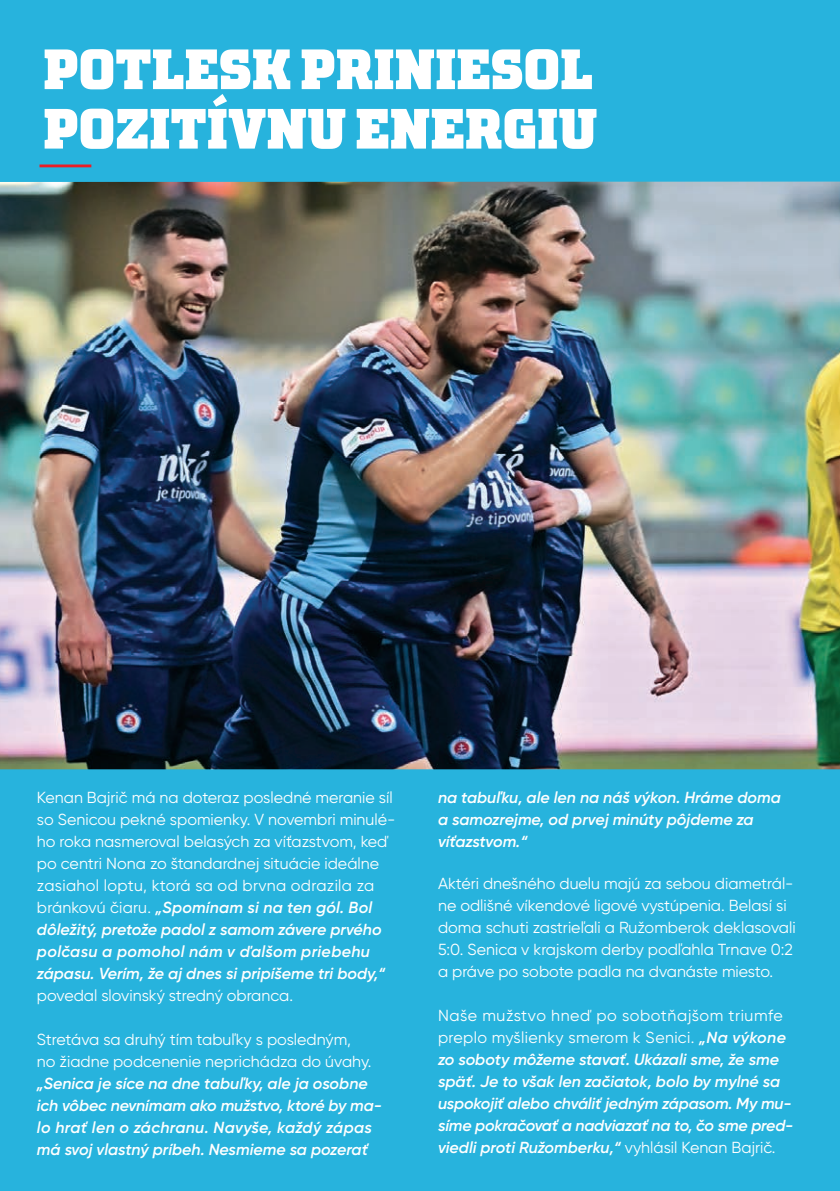
<style>
.page{position:relative;width:840px;height:1191px;background:#fff}
.page>*{position:absolute;margin:0;border:0;box-sizing:border-box;transform-origin:0 0}
.t1{font:900 56.6px/59.4px "TT Polls";letter-spacing:-.03em;color:#fff}
.t2{font:16px/22px "Gilroy";color:#fff}
.t3{font:italic 600 16px/22px "Gilroy";letter-spacing:-.005em;color:#fff}
.s1{font-weight:600;font-style:italic}
.s2{font-weight:400;font-style:normal}
</style>
<div class="page">
<div style="left:0;top:0;width:839px;height:1191px;background:#27b3dd"></div>
<hr style="left:39px;top:164px;width:52px;height:3px;background:#ec1d25">
<img style="left:0;top:182px;width:839px;height:587px">
<h1 class="t1" style="left:42px;top:40px;width:557px">POTLESK PRINIESOL<br>POZITÍVNU ENERGIU</h1>
<p class="t2" style="left:37px;top:786px;width:360px">Kenan Bajrič má na doteraz posledné meranie síl so Senicou pekné spomienky. V novembri minulé&shy;ho roka nasmeroval belasých za víťazstvom, keď po centri Nona zo štandardnej situácie ideálne zasiahol loptu, ktorá sa od brvna odrazila za bránkovú čiaru. <span class="s1">„Spomínam si na ten gól. Bol dôležitý, pretože padol z samom závere prvého polčasu a pomohol nám v ďalšom priebehu zápasu. Verím, že aj dnes si pripíšeme tri body,“</span></p>
<p class="t2" style="left:37px;top:984px;width:257px">povedal slovinský stredný obranca.</p>
<p class="t2" style="left:37px;top:1028px;width:336px">Stretáva sa druhý tím tabuľky s posledným, no žiadne podcenenie neprichádza do úvahy.</p>
<p class="t3" style="left:37px;top:1072px;width:346px">„Senica je síce na dne tabuľky, ale ja osobne ich vôbec nevnímam ako mužstvo, ktoré by ma&shy;lo hrať len o záchranu. Navyše, každý zápas má svoj vlastný príbeh. Nesmieme sa pozerať</p>
<p class="t3" style="left:438px;top:786px;width:344px">na tabuľku, ale len na náš výkon. Hráme doma a samozrejme, od prvej minúty pôjdeme za víťazstvom.“</p>
<p class="t2" style="left:438px;top:872px;width:359px">Aktéri dnešného duelu majú za sebou diametrál&shy;ne odlišné víkendové ligové vystúpenia. Belasí si doma schuti zastrieľali a Ružomberok deklasovali 5:0. Senica v krajskom derby podľahla Trnave 0:2 a práve po sobote padla na dvanáste miesto.</p>
<p class="t3" style="left:438px;top:1004px;width:357px"><span class="s2">Naše mužstvo hneď po sobotňajšom triumfe preplo myšlienky smerom k Senici.</span> „Na výkone zo soboty môžeme stavať. Ukázali sme, že sme späť. Je to však len začiatok, bolo by mylné sa uspokojiť alebo chváliť jedným zápasom. My mu&shy;síme pokračovať a nadviazať na to, čo sme pred&shy;viedli proti Ružomberku,“ <span class="s2">vyhlásil Kenan Bajrič.</span></p>
</div>
